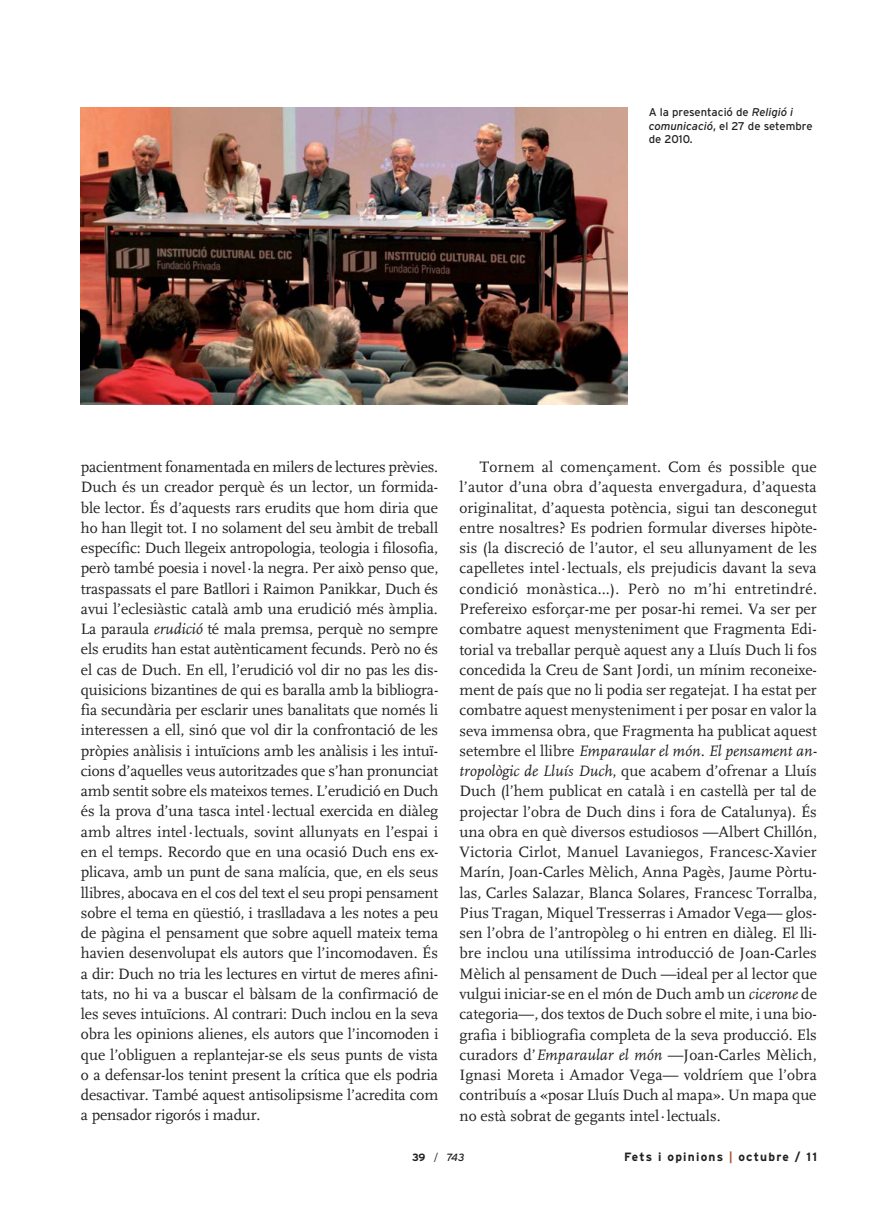
<style>
.page{position:relative;width:895px;height:1214px;background:#fff}
.page>*{position:absolute;margin:0;border:0;box-sizing:border-box;transform-origin:0 0}
.t1{font:15.75px/20.2px "FF Scala";letter-spacing:-.005em;color:#231f20;text-align:justify}
.t2{font:700 12px "Interstate";letter-spacing:.1em;color:#231f20}
.t3{font:11.25px/13.5px "Interstate";color:#231f20}
.t4{font:italic 10.5px "Interstate";color:#231f20}
.s1{font-style:italic}
.s2{font-weight:700;font-style:normal}
.s3{font-weight:300;font-style:normal}
.s4{color:#a75534}
</style>
<div class="page">
<img style="left:81px;top:107px;width:546px;height:297px">
<p class="t3" style="left:648px;top:106px;width:165px">A la presentació de <span class="s1">Religió i comunicació</span>, el 27 de setembre de 2010.</p>
<p class="t1" style="left:81px;top:457px;width:359px">pacientment fonamentada en milers de lectures prèvies.<br>Duch és un creador perquè és un lector, un formida&shy;ble lector. És d’aquests rars erudits que hom diria que ho han llegit tot. I no solament del seu àmbit de treball específic: Duch llegeix antropologia, teologia i filosofia, però també poesia i novel·la negra. Per això penso que, traspassats el pare Batllori i Raimon Panikkar, Duch és avui l’eclesiàstic català amb una erudició més àmplia.<br>La paraula <span class="s1">erudició</span> té mala premsa, perquè no sempre els erudits han estat autènticament fecunds. Però no és el cas de Duch. En ell, l’erudició vol dir no pas les dis&shy;quisicions bizantines de qui es baralla amb la bibliogra&shy;fia secundària per esclarir unes banalitats que només li interessen a ell, sinó que vol dir la confrontació de les pròpies anàlisis i intuïcions amb les anàlisis i les intuï&shy;cions d’aquelles veus autoritzades que s’han pronunciat amb sentit sobre els mateixos temes. L’erudició en Duch és la prova d’una tasca intel·lectual exercida en diàleg amb altres intel·lectuals, sovint allunyats en l’espai i en el temps. Recordo que en una ocasió Duch ens ex&shy;plicava, amb un punt de sana malícia, que, en els seus llibres, abocava en el cos del text el seu propi pensament sobre el tema en qüestió, i traslladava a les notes a peu de pàgina el pensament que sobre aquell mateix tema havien desenvolupat els autors que l’incomodaven. És a dir: Duch no tria les lectures en virtut de meres afini&shy;tats, no hi va a buscar el bàlsam de la confirmació de les seves intuïcions. Al contrari: Duch inclou en la seva obra les opinions alienes, els autors que l’incomoden i que l’obliguen a replantejar-se els seus punts de vista o a defensar-los tenint present la crítica que els podria desactivar. També aquest antisolipsisme l’acredita com a pensador rigorós i madur.</p>
<p class="t1" style="left:459px;top:457px;width:359px;text-indent:20px">Tornem al començament. Com és possible que l’autor d’una obra d’aquesta envergadura, d’aquesta originalitat, d’aquesta potència, sigui tan desconegut entre nosaltres? Es podrien formular diverses hipòte&shy;sis (la discreció de l’autor, el seu allunyament de les capelletes intel·lectuals, els prejudicis davant la seva condició monàstica…). Però no m’hi entretindré.<br>Prefereixo esforçar-me per posar-hi remei. Va ser per combatre aquest menysteniment que Fragmenta Edi&shy;torial va treballar perquè aquest any a Lluís Duch li fos concedida la Creu de Sant Jordi, un mínim reconeixe&shy;ment de país que no li podia ser regatejat. I ha estat per combatre aquest menysteniment i per posar en valor la seva immensa obra, que Fragmenta ha publicat aquest setembre el llibre <span class="s1">Emparaular el món. El pensament an&shy;tropològic de Lluís Duch</span>, que acabem d’ofrenar a Lluís Duch (l’hem publicat en català i en castellà per tal de projectar l’obra de Duch dins i fora de Catalunya). És una obra en què diversos estudiosos —Albert Chillón, Victoria Cirlot, Manuel Lavaniegos, Francesc-Xavier Marín, Joan-Carles Mèlich, Anna Pagès, Jaume Pòrtu&shy;las, Carles Salazar, Blanca Solares, Francesc Torralba, Pius Tragan, Miquel Tresserras i Amador Vega— glos&shy;sen l’obra de l’antropòleg o hi entren en diàleg. El lli&shy;bre inclou una utilíssima introducció de Joan-Carles Mèlich al pensament de Duch —ideal per al lector que vulgui iniciar-se en el món de Duch amb un <span class="s1">cicerone</span> de categoria—, dos textos de Duch sobre el mite, i una bio&shy;grafia i bibliografia completa de la seva producció. Els curadors d’<span class="s1">Emparaular el món</span> —Joan-Carles Mèlich, Ignasi Moreta i Amador Vega— voldríem que l’obra contribuís a «posar Lluís Duch al mapa». Un mapa que no està sobrat de gegants intel·lectuals.</p>
<p class="t4" style="left:412px;top:1151px;width:54px"><span class="s2">39</span> <span class="s3">/</span> 743</p>
<p class="t2" style="left:624px;top:1149px;width:194px">Fets i opinions <span class="s4">|</span> octubre / 11</p>
</div>
